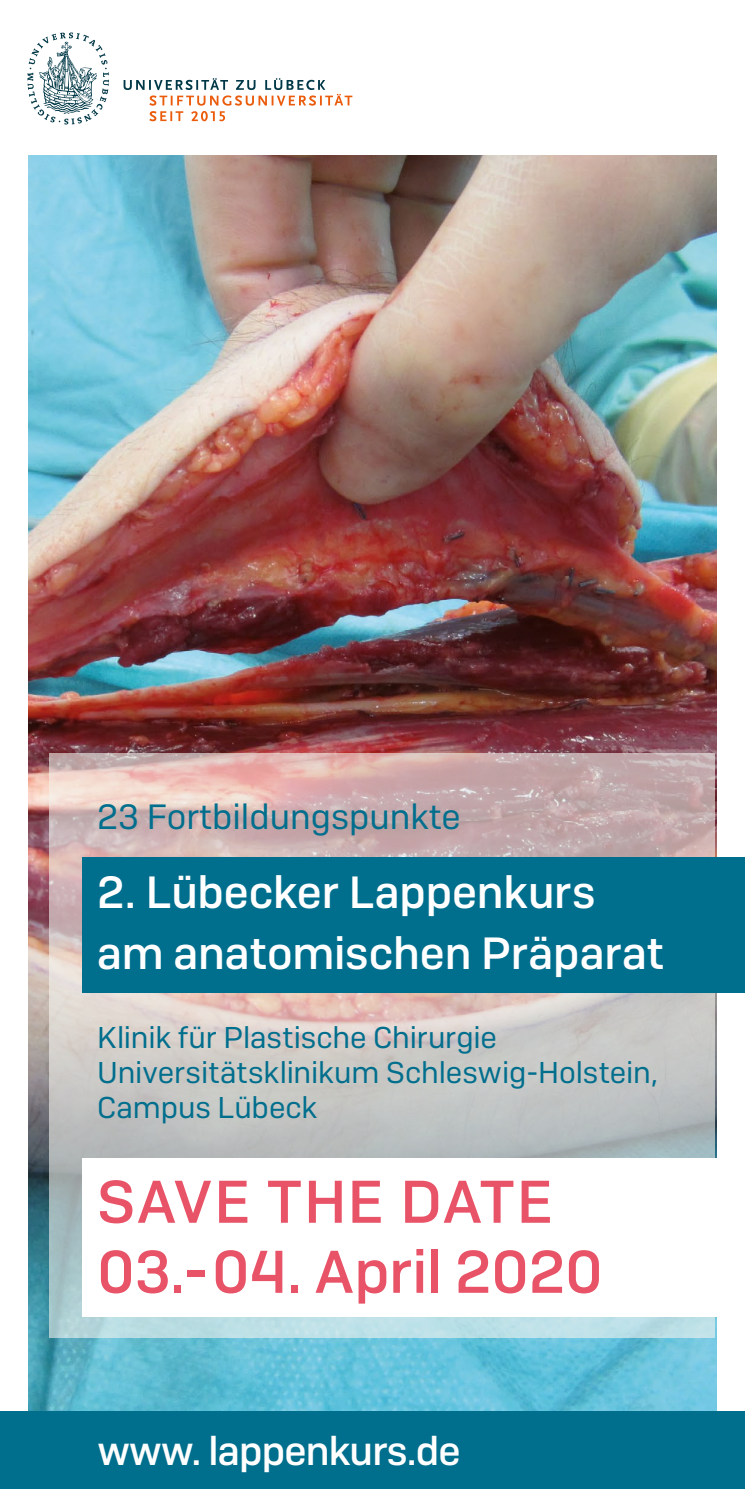
<style>
.page{position:relative;width:745px;height:1489px;background:#fff}
.page>*{position:absolute;margin:0;border:0;box-sizing:border-box;transform-origin:0 0}
.t1{font:500 60px "Camber";color:#e85367}
.t2{font:500 60px "Camber";letter-spacing:.025em;color:#e85367}
.t3{font:500 45px "Camber";letter-spacing:-.005em;color:#fff}
.t4{font:500 40px "Camber";letter-spacing:-.02em;color:#fff}
.Titel1{font:35px "Camber";color:#006e8d}
.t5{font:30px/35px "Camber";letter-spacing:-.005em;color:#006e8d}
</style>
<div class="page">
<img style="left:28px;top:156px;width:688px;height:1254px">
<svg style="left:50px;top:753px;width:664px;height:583px;background:#c8bfbf"></svg>
<svg style="left:27px;top:32px;width:82px;height:92px"></svg>
<svg style="left:123px;top:78px;width:229px;height:43px"></svg>
<div style="left:83px;top:1158px;width:661px;height:158px;background:#fff"></div>
<div style="left:83px;top:856px;width:661px;height:136px;background:#006e8d"></div>
<div style="left:0;top:1410px;width:744px;height:78px;background:#006e8d"></div>
<p class="Titel1" style="left:97px;top:795px;width:365px">23 Fortbildungspunkte</p>
<p class="t3" style="left:97px;top:864px;width:499px">2. Lübecker Lappenkurs</p>
<p class="t3" style="left:97px;top:925px;width:568px">am anatomischen Präparat</p>
<p class="t5" style="left:97px;top:1019px;width:401px">Klinik für Plastische Chirurgie</p>
<p class="t5" style="left:97px;top:1054px;width:562px">Universitätsklinikum Schleswig-Holstein,<br>Campus Lübeck</p>
<p class="t2" style="left:97px;top:1165px;width:457px">SAVE THE DATE</p>
<p class="t1" style="left:97px;top:1235px;width:506px">03.-04. April 2020</p>
<p class="t4" style="left:97px;top:1426px;width:364px">www. lappenkurs.de</p>
</div>
